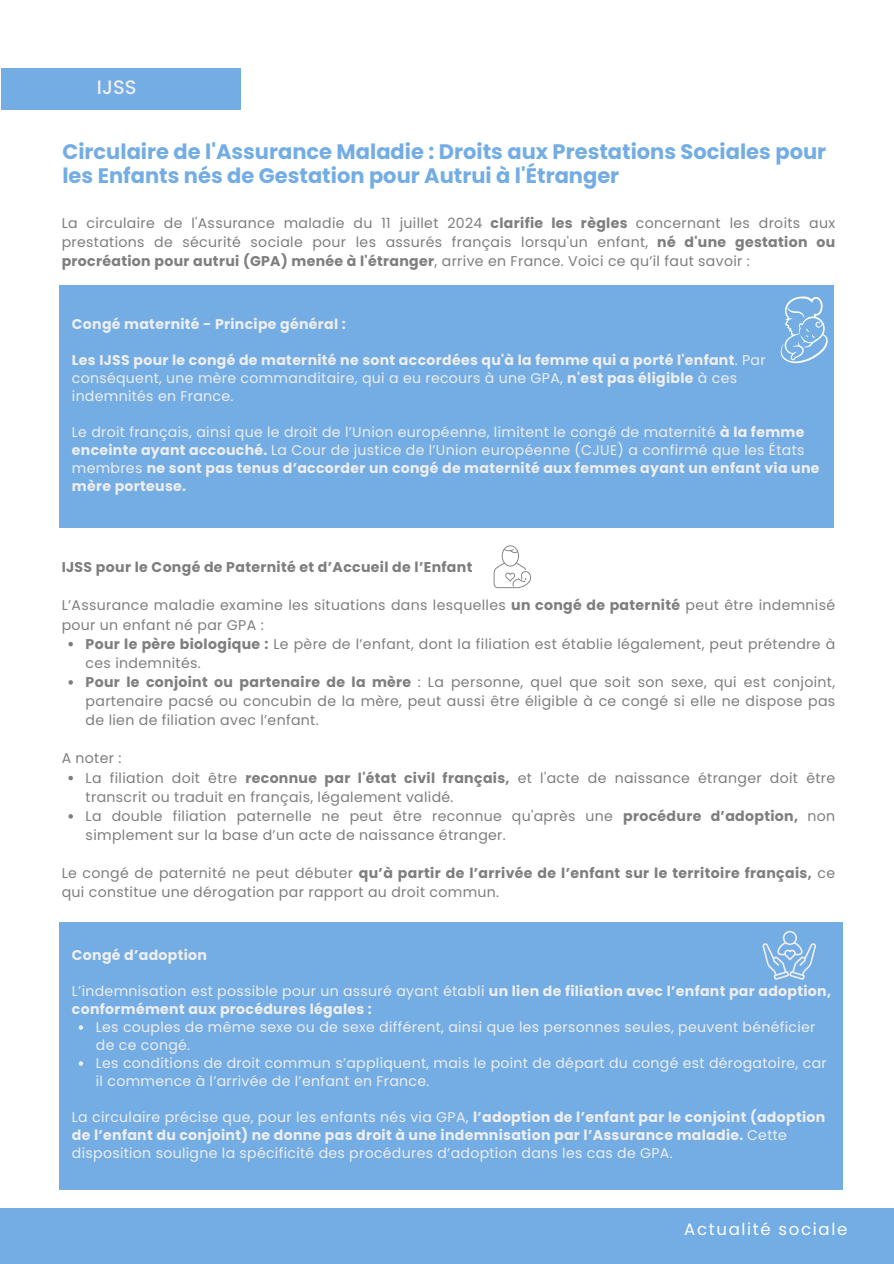
<style>
.page{position:relative;width:894px;height:1264px;background:#fff}
.page>*{position:absolute;margin:0;border:0;box-sizing:border-box;transform-origin:0 0}
.t1{font:700 21px/23.7px "Poppins";color:#73ade4}
.t2{font:500 19.5px "Poppins";color:#eee}
.t3{font:16.5px "Poppins";letter-spacing:.1em;color:#fff}
.t4{font:14.1px/19.2px "Poppins";letter-spacing:.025em;color:#7e7e7e}
.t5{font:14.1px/18px "Poppins";letter-spacing:.02em;color:#eee}
.t6{font:700 14.1px/18px "Poppins";letter-spacing:.02em;color:#eee}
.t7{font:700 14.1px "Poppins";letter-spacing:.025em;color:#7e7e7e}
.s1{font-weight:700}
.s2{font-weight:400}
</style>
<div class="page">
<div style="left:0;top:1208px;width:893px;height:55px;background:#73ade4"></div>
<div style="left:1px;top:68px;width:239px;height:42px;background:#73ade4"></div>
<svg style="left:68px;top:642px;width:5px;height:4px"></svg>
<svg style="left:68px;top:680px;width:5px;height:4px"></svg>
<svg style="left:68px;top:775px;width:5px;height:5px"></svg>
<svg style="left:68px;top:814px;width:5px;height:4px"></svg>
<div style="left:59px;top:285px;width:774px;height:242px;background:#73ade4"></div>
<div style="left:59px;top:921px;width:784px;height:268px;background:#73ade4"></div>
<svg style="left:79px;top:1025px;width:4px;height:4px"></svg>
<svg style="left:79px;top:1061px;width:4px;height:4px"></svg>
<svg style="left:780px;top:296px;width:48px;height:67px"></svg>
<svg style="left:762px;top:930px;width:54px;height:50px"></svg>
<svg style="left:493px;top:545px;width:38px;height:43px"></svg>
<p class="t2" style="left:97px;top:76px;width:41px">IJSS</p>
<h1 class="t1" style="left:62px;top:140px;width:765px">Circulaire de l'Assurance Maladie : Droits aux Prestations Sociales pour les Enfants nés de Gestation pour Autrui à l'Étranger</h1>
<h2 class="t4" style="left:62px;top:213px;width:774px;text-align:justify">La circulaire de l'Assurance maladie du 11 juillet 2024 <span class="s1">clarifie les règles</span> concernant les droits aux prestations de sécurité sociale pour les assurés français lorsqu'un enfant, <span class="s1">né d'une gestation ou procréation pour autrui (GPA) menée à l'étranger</span>, arrive en France. Voici ce qu’il faut savoir :</h2>
<p class="t6" style="left:72px;top:315px;width:275px">Congé maternité - Principe général :</p>
<p class="t6" style="left:72px;top:351px;width:695px">Les IJSS pour le congé de maternité ne sont accordées qu'à la femme qui a porté l'enfant<span class="s2">. Par conséquent, une mère commanditaire, qui a eu recours à une GPA,</span> n'est pas éligible <span class="s2">à ces indemnités en France.</span></p>
<h4 class="t5" style="left:72px;top:423px;width:749px">Le droit français, ainsi que le droit de l’Union européenne, limitent le congé de maternité <span class="s1">à la femme enceinte ayant accouché.</span> La Cour de justice de l’Union européenne (CJUE) a confirmé que les États membres <span class="s1">ne sont pas tenus d’accorder un congé de maternité aux femmes ayant un enfant via une mère porteuse.</span></h4>
<p class="t7" style="left:62px;top:557px;width:412px">IJSS pour le Congé de Paternité et d’Accueil de l’Enfant</p>
<h4 class="t4" style="left:62px;top:596px;width:774px">L’Assurance maladie examine les situations dans lesquelles <span class="s1">un congé de paternité</span> peut être indemnisé pour un enfant né par GPA :</h4>
<p class="t4" style="left:86px;top:634px;width:750px"><span class="s1">Pour le père biologique :</span> Le père de l’enfant, dont la filiation est établie légalement, peut prétendre à ces indemnités.</p>
<p class="t4" style="left:86px;top:672px;width:750px;text-align:justify"><span class="s1">Pour le conjoint ou partenaire de la mère</span> : La personne, quel que soit son sexe, qui est conjoint, partenaire pacsé ou concubin de la mère, peut aussi être éligible à ce congé si elle ne dispose pas de lien de filiation avec l’enfant.</p>
<p class="t4" style="left:62px;top:749px;width:61px">A noter :</p>
<p class="t4" style="left:86px;top:768px;width:750px">La filiation doit être <span class="s1">reconnue par l'état civil français,</span> et l'acte de naissance étranger doit être transcrit ou traduit en français, légalement validé.</p>
<p class="t4" style="left:86px;top:806px;width:750px">La double filiation paternelle ne peut être reconnue qu'après une <span class="s1">procédure d’adoption,</span> non simplement sur la base d’un acte de naissance étranger.</p>
<p class="t4" style="left:62px;top:863px;width:774px">Le congé de paternité ne peut débuter <span class="s1">qu’à partir de l’arrivée de l’enfant sur le territoire français,</span> ce qui constitue une dérogation par rapport au droit commun.</p>
<p class="t6" style="left:72px;top:946px;width:137px">Congé d’adoption</p>
<p class="t6" style="left:72px;top:982px;width:760px"><span class="s2">L’indemnisation est possible pour un assuré ayant établi</span> un lien de filiation avec l’enfant par adoption, conformément aux procédures légales :</p>
<p class="t5" style="left:96px;top:1018px;width:721px">Les couples de même sexe ou de sexe différent, ainsi que les personnes seules, peuvent bénéficier de ce congé.</p>
<h4 class="t5" style="left:96px;top:1054px;width:732px">Les conditions de droit commun s’appliquent, mais le point de départ du congé est dérogatoire, car il commence à l’arrivée de l’enfant en France.</h4>
<p class="t5" style="left:72px;top:1108px;width:754px">La circulaire précise que, pour les enfants nés via GPA, <span class="s1">l’adoption de l’enfant par le conjoint (adoption de l’enfant du conjoint) ne donne pas droit à une indemnisation par l’Assurance maladie.</span> Cette disposition souligne la spécificité des procédures d’adoption dans les cas de GPA.</p>
<p class="t3" style="left:684px;top:1217px;width:164px">Actualité sociale</p>
</div>
